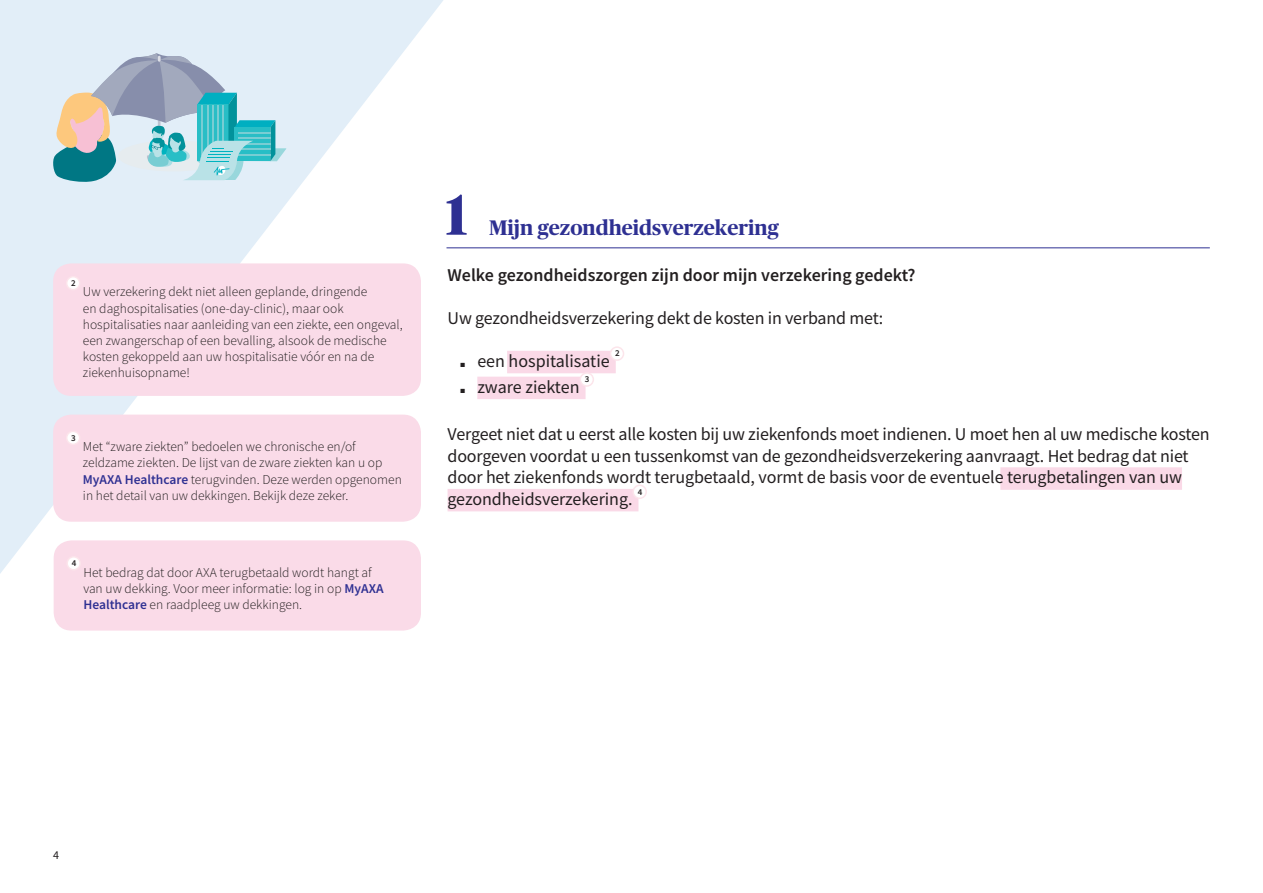
<style>
.page{position:relative;width:1263px;height:893px;background:#fff}
.page>*{position:absolute;margin:0;border:0;box-sizing:border-box;transform-origin:0 0}
.t1{font:700 57.3px "Publico Headline";color:#2e3092}
.t2{font:700 21px "Publico Headline";color:#2e3092}
.Body_copy{font:18px/21.6px "Source Sans Pro";letter-spacing:-.01em;color:#231f20}
.Subtitle{font:600 18px "Source Sans Pro";color:#231f20}
.Bullets_BodyCopy{font:18px "Source Sans Pro";color:#231f20}
.reference{font:300 13.5px/16.2px "Source Sans Pro";color:#231f20}
.pagination{font:12px "Source Sans Pro";color:#231f20}
.reference-2{font:600 9px "Source Sans Pro";color:#231f20}
.s1{font-weight:600;color:#2e3092}
</style>
<div class="page">
<svg style="left:0;top:0;width:443px;height:574px;fill:#e2eef8"></svg>
<svg style="left:51px;top:53px;width:235px;height:129px;background:#a9cad2"></svg>
<div style="left:53px;top:263px;width:368px;height:133px;background:#fadbe8;border-radius:18px"></div>
<div style="left:67px;top:277px;width:13px;height:13px;background:#fff;border-radius:50%"></div>
<div style="left:66px;top:276px;width:14px;height:14px;border:2px solid #fce5eb;border-radius:50%"></div>
<div style="left:53px;top:415px;width:368px;height:107px;background:#fadbe8;border-radius:18px"></div>
<div style="left:67px;top:431px;width:13px;height:13px;background:#fff;border-radius:50%"></div>
<div style="left:66px;top:431px;width:14px;height:14px;border:2px solid #fce5eb;border-radius:50%"></div>
<div style="left:54px;top:540px;width:367px;height:91px;background:#fadbe8;border-radius:18px"></div>
<div style="left:67px;top:557px;width:13px;height:13px;background:#fff;border-radius:50%"></div>
<div style="left:66px;top:556px;width:15px;height:15px;border:2px solid #fce5eb;border-radius:50%"></div>
<div style="left:507px;top:351px;width:109px;height:22px;background:#fad9e7"></div>
<div style="left:477px;top:377px;width:108px;height:22px;background:#fad9e7"></div>
<div style="left:1000px;top:467px;width:182px;height:23px;background:#fad9e7"></div>
<div style="left:448px;top:489px;width:190px;height:22px;background:#fad9e7"></div>
<div style="left:610px;top:347px;width:13px;height:13px;background:#fff;border-radius:50%"></div>
<div style="left:610px;top:346px;width:14px;height:15px;border:2px solid #fce5eb;border-radius:50%"></div>
<div style="left:580px;top:373px;width:13px;height:13px;background:#fff;border-radius:50%"></div>
<div style="left:579px;top:372px;width:15px;height:15px;border:2px solid #fce5eb;border-radius:50%"></div>
<div style="left:633px;top:485px;width:13px;height:13px;background:#fff;border-radius:50%"></div>
<div style="left:632px;top:484px;width:15px;height:15px;border:2px solid #fce5eb;border-radius:50%"></div>
<hr style="left:446px;top:247px;width:764px;height:1px;background:#2e3092">
<p class="reference-2" style="left:71px;top:277px;width:6px">2</p>
<p class="reference" style="left:83px;top:284px;width:321px">Uw verzekering dekt niet alleen geplande, dringende<br>en daghospitalisaties (one-day-clinic), maar ook hospitalisaties naar aanleiding van een ziekte, een ongeval, een zwangerschap of een bevalling, alsook de medische kosten gekoppeld aan uw hospitalisatie vóór en na de ziekenhuisopname!</p>
<p class="reference-2" style="left:71px;top:432px;width:6px">3</p>
<p class="reference" style="left:83px;top:439px;width:320px">Met “zware ziekten” bedoelen we chronische en/of zeldzame ziekten. De lijst van de zware ziekten kan u op <span class="s1">MyAXA Healthcare</span> terugvinden. Deze werden opgenomen in het detail van uw dekkingen. Bekijk deze zeker.</p>
<p class="reference-2" style="left:72px;top:557px;width:6px">4</p>
<p class="reference" style="left:83px;top:564px;width:302px">Het bedrag dat door AXA terugbetaald wordt hangt af van uw dekking. Voor meer informatie: log in op <span class="s1">MyAXA<br>Healthcare</span> en raadpleeg uw dekkingen.</p>
<p class="t1" style="left:445px;top:173px;width:24px">1</p>
<p class="t2" style="left:489px;top:212px;width:291px">Mijn gezondheidsverzekering</p>
<p class="Subtitle" style="left:448px;top:263px;width:469px">Welke gezondheidszorgen zijn door mijn verzekering gedekt?</p>
<p class="Body_copy" style="left:448px;top:307px;width:437px">Uw gezondheidsverzekering dekt de kosten in verband met:</p>
<p class="Bullets_BodyCopy" style="left:460px;top:349px;width:151px">■ een hospitalisatie</p>
<p class="reference-2" style="left:615px;top:347px;width:6px">2</p>
<p class="reference-2" style="left:585px;top:373px;width:6px">3</p>
<p class="Bullets_BodyCopy" style="left:460px;top:375px;width:121px">■ zware ziekten</p>
<p class="Body_copy" style="left:448px;top:423px;width:764px">Vergeet niet dat u eerst alle kosten bij uw ziekenfonds moet indienen. U moet hen al uw medische kosten doorgeven voordat u een tussenkomst van de gezondheidsverzekering aanvraagt. Het bedrag dat niet</p>
<p class="Body_copy" style="left:448px;top:467px;width:736px">door het ziekenfonds wordt terugbetaald, vormt de basis voor de eventuele terugbetalingen van uw</p>
<p class="Body_copy" style="left:448px;top:488px;width:186px">gezondheidsverzekering.</p>
<p class="reference-2" style="left:638px;top:486px;width:6px">4</p>
<p class="pagination" style="left:53px;top:848px;width:7px">4</p>
</div>
